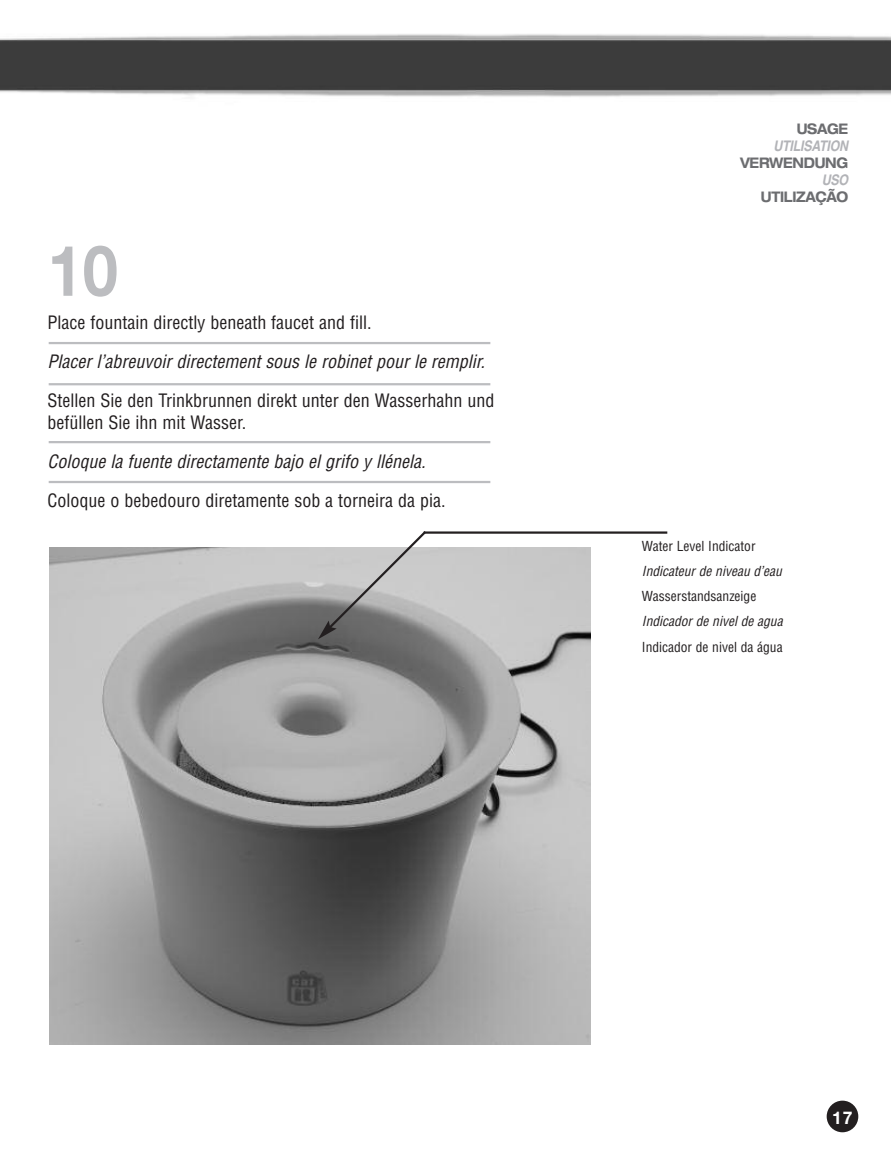
<style>
.page{position:relative;width:891px;height:1155px;background:#fff}
.page>*{position:absolute;margin:0;border:0;box-sizing:border-box;transform-origin:0 0}
.t1{font:700 70.2px "Helvetica Neue";color:#bcbdc0;scale:.9 1}
.t2{font:condensed 18px/22.5px "Helvetica";color:#231f20}
.t3{font:italic condensed 18px "Helvetica";color:#231f20}
.t4{font:700 17.55px "Helvetica Neue";color:#fff}
.t5{font:700 expanded 14.62px "Helvetica Neue";letter-spacing:-.025em;color:#6c6d70;scale:.85 1}
.t6{font:italic 700 14.62px "Helvetica";letter-spacing:-.015em;color:#b2b3b7;scale:.85 1}
.t7{font:condensed 13.5px "Helvetica";color:#231f20}
.t8{font:italic condensed 13.5px "Helvetica";color:#231f20}
</style>
<div class="page">
<hr style="left:49px;top:342px;width:441px;height:2px;background:#bcbdc0">
<hr style="left:49px;top:383px;width:441px;height:2px;background:#bcbdc0">
<hr style="left:49px;top:441px;width:441px;height:2px;background:#bcbdc0">
<hr style="left:49px;top:481px;width:441px;height:2px;background:#bcbdc0">
<img style="left:49px;top:547px;width:542px;height:497px">
<svg style="left:318px;top:531px;width:111px;height:108px;background:#b1b1b1"></svg>
<hr style="left:424px;top:531px;width:243px;height:2px;background:#231f20">
<img style="left:0;top:34px;width:891px;height:63px">
<div style="left:827px;top:1100px;width:31px;height:32px;background:#231f20;border-radius:50%"></div>
<h1 class="t1" style="left:48px;top:227px;width:80px">10</h1>
<p class="t2" style="left:48px;top:312px;width:326px">Place fountain directly beneath faucet and fill.</p>
<p class="t3" style="left:48px;top:351px;width:439px">Placer l’abreuvoir directement sous le robinet pour le remplir.</p>
<p class="t2" style="left:48px;top:389px;width:448px">Stellen Sie den Trinkbrunnen direkt unter den Wasserhahn und befüllen Sie ihn mit Wasser.</p>
<p class="t3" style="left:48px;top:451px;width:379px">Coloque la fuente directamente bajo el grifo y llénela.</p>
<p class="t2" style="left:48px;top:489px;width:399px">Coloque o bebedouro diretamente sob a torneira da pia.</p>
<p class="t5" style="left:797px;top:124px;width:62px">USAGE</p>
<p class="t6" style="left:773px;top:141px;width:90px">UTILISATION</p>
<p class="t5" style="left:740px;top:157px;width:129px">VERWENDUNG</p>
<p class="t6" style="left:822px;top:174px;width:33px">USO</p>
<p class="t5" style="left:761px;top:191px;width:104px">UTILIZAÇÃO</p>
<p class="t7" style="left:642px;top:538px;width:115px">Water Level Indicator</p>
<p class="t8" style="left:642px;top:563px;width:142px">Indicateur de niveau d’eau</p>
<p class="t7" style="left:642px;top:588px;width:116px">Wasserstandsanzeige</p>
<p class="t8" style="left:642px;top:613px;width:142px">Indicador de nivel de agua</p>
<p class="t7" style="left:642px;top:639px;width:142px">Indicador de nivel da água</p>
<p class="t4" style="left:832px;top:1107px;width:22px">17</p>
</div>
